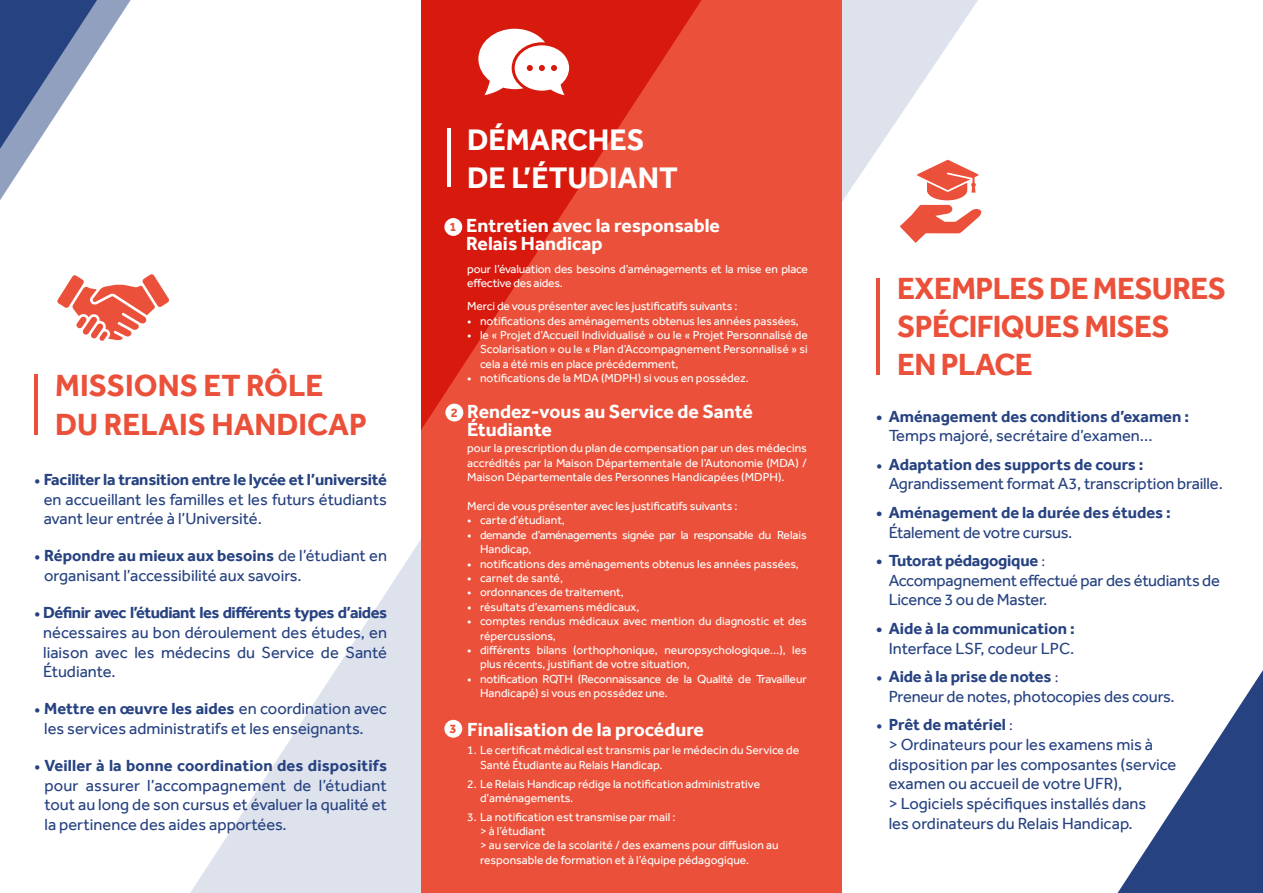
<style>
.page{position:relative;width:1263px;height:893px;background:#fff}
.page>*{position:absolute;margin:0;border:0;box-sizing:border-box;transform-origin:0 0}
.t1{font:700 31.5px/37.8px "Effra";letter-spacing:-.02em;color:#eb513a}
.t2{font:700 31.5px/39.6px "Effra";color:#eb513a}
.t3{font:700 30.6px/38.4px "Effra";color:#fff}
.t4{font:700 19.5px/18px "Effra";color:#fff}
.t5{font:16.5px/19.8px "Effra";color:#264281}
.t6{font:700 16.5px "Effra";color:#264281}
.t7{font:700 13.05px "Effra";color:#eb513a}
.t8{font:12px/14.4px "Effra";color:#fff}
.t9{font:12px/14.4px "Effra";letter-spacing:-.02em;color:#fff}
.t10{font:12px/14.4px "Effra";letter-spacing:-.03em;color:#fff}
.s1{font-family:"Minion Pro"}
.s2{font-weight:700}
.s3{font-size:13.05px;color:#eb513a}
</style>
<div class="page">
<div style="left:421px;top:0;width:421px;height:893px;background:#eb513a"></div>
<svg style="left:0;top:0;width:131px;height:200px"></svg>
<svg style="left:421px;top:0;width:281px;height:430px"></svg>
<svg style="left:190px;top:539px;width:231px;height:354px"></svg>
<hr style="left:34px;top:375px;width:4px;height:60px;background:#eb513a">
<svg style="left:57px;top:274px;width:112px;height:67px"></svg>
<svg style="left:1117px;top:670px;width:146px;height:223px"></svg>
<svg style="left:478px;top:29px;width:91px;height:66px"></svg>
<hr style="left:447px;top:128px;width:4px;height:59px;background:#fff">
<div style="left:444px;top:720px;width:18px;height:18px;background:#fff;border-radius:50%"></div>
<div style="left:445px;top:404px;width:18px;height:17px;background:#fff;border-radius:50%"></div>
<div style="left:444px;top:218px;width:18px;height:18px;background:#fff;border-radius:50%"></div>
<hr style="left:876px;top:278px;width:4px;height:97px;background:#eb513a">
<svg style="left:842px;top:0;width:140px;height:243px"></svg>
<h1 class="t2" style="left:55px;top:365px;width:313px">MISSIONS ET RÔLE<br>DU RELAIS HANDICAP</h1>
<h3 class="t5" style="left:44px;top:469px;width:345px;text-align:justify;text-indent:-10px"><span class="s1">•</span> <span class="s2">Faciliter la transition entre le lycée et l’université </span>en accueillant les familles et les futurs étudiants avant leur entrée à l’Université.</h3>
<h3 class="t5" style="left:44px;top:546px;width:344px;text-indent:-10px"><span class="s1">•</span> <span class="s2">Répondre au mieux aux besoins</span> de l’étudiant en organisant l’accessibilité aux savoirs.</h3>
<h3 class="t5" style="left:43px;top:602px;width:345px;text-align:justify;text-indent:-9px"><span class="s1">•</span> <span class="s2">Définir avec l’étudiant les différents types d’aides </span>nécessaires au bon déroulement des études, en liaison avec les médecins du Service de Santé Étudiante.</h3>
<h3 class="t5" style="left:44px;top:698px;width:344px;text-indent:-10px"><span class="s1">•</span> <span class="s2">Mettre en œuvre les aides</span> en coordination avec les services administratifs et les enseignants.</h3>
<h3 class="t5" style="left:45px;top:755px;width:344px;text-align:justify;text-indent:-11px"><span class="s1">•</span> <span class="s2">Veiller à la bonne coordination des dispositifs </span>pour assurer l’accompagnement de l’étudiant tout au long de son cursus et évaluer la qualité et la pertinence des aides apportées.</h3>
<p class="t7" style="left:450px;top:219px;width:9px">1</p>
<p class="t7" style="left:451px;top:405px;width:9px">2</p>
<h2 class="t3" style="left:467px;top:120px;width:212px">DÉMARCHES<br>DE L’ÉTUDIANT</h2>
<h3 class="t4" style="left:466px;top:216px;width:255px">Entretien avec la responsable<br>Relais Handicap</h3>
<p class="t8" style="left:467px;top:262px;width:342px">pour l’évaluation des besoins d’aménagements et la mise en place effective des aides.</p>
<p class="t8" style="left:467px;top:299px;width:272px">Merci de vous présenter avec les justificatifs suivants :</p>
<p class="t8" style="left:467px;top:313px;width:333px">• notifications des aménagements obtenus les années passées,</p>
<p class="t8" style="left:480px;top:328px;width:329px;text-align:justify;text-indent:-13px">• le « Projet d’Accueil Individualisé » ou le « Projet Personnalisé de Scolarisation » ou le « Plan d’Accompagnement Personnalisé » si cela a été mis en place précédemment,</p>
<p class="t8" style="left:467px;top:371px;width:283px">• notifications de la MDA (MDPH) si vous en possédez.</p>
<h3 class="t4" style="left:467px;top:402px;width:287px">Rendez-vous au Service de Santé<br>Étudiante</h3>
<p class="t8" style="left:467px;top:441px;width:341px;text-align:justify">pour la prescription du plan de compensation par un des médecins accrédités par la Maison Départementale de l’Autonomie (MDA) / Maison Départementale des Personnes Handicapées (MDPH).</p>
<p class="t8" style="left:467px;top:499px;width:272px">Merci de vous présenter avec les justificatifs suivants :</p>
<p class="t8" style="left:467px;top:513px;width:99px">• carte d’étudiant,</p>
<p class="t10" style="left:480px;top:527px;width:328px;text-indent:-13px">• demande d’aménagements signée par la responsable du Relais<br>Handicap,</p>
<p class="t8" style="left:467px;top:556px;width:333px">• notifications des aménagements obtenus les années passées,</p>
<p class="t8" style="left:467px;top:571px;width:97px">• carnet de santé,</p>
<p class="t8" style="left:467px;top:585px;width:158px">• ordonnances de traitement,</p>
<p class="t8" style="left:467px;top:599px;width:174px">• résultats d’examens médicaux,</p>
<p class="t8" style="left:480px;top:614px;width:328px;text-indent:-13px">• comptes rendus médicaux avec mention du diagnostic et des répercussions,</p>
<p class="t8" style="left:480px;top:643px;width:328px;text-indent:-13px">• différents bilans (orthophonique, neuropsychologique…), les plus récents, justifiant de votre situation,</p>
<p class="t9" style="left:480px;top:671px;width:328px;text-indent:-13px">• notification RQTH (Reconnaissance de la Qualité de Travailleur<br>Handicapé) si vous en possédez une.</p>
<h3 class="t4" style="left:450px;top:720px;width:256px"><span class="s3">3</span> Finalisation de la procédure</h3>
<p class="t8" style="left:480px;top:743px;width:321px;text-indent:-13px">1. Le certificat médical est transmis par le médecin du Service de<br>Santé Étudiante au Relais Handicap.</p>
<p class="t8" style="left:480px;top:776px;width:282px;text-indent:-13px">2. Le Relais Handicap rédige la notification administrative d’aménagements.</p>
<p class="t8" style="left:480px;top:809px;width:300px;text-indent:-13px">3. La notification est transmise par mail :<br>&gt; à l’étudiant<br>&gt; au service de la scolarité / des examens pour diffusion au responsable de formation et à l’équipe pédagogique.</p>
<h1 class="t1" style="left:897px;top:270px;width:330px">EXEMPLES DE MESURES<br>SPÉCIFIQUES MISES<br>EN PLACE</h1>
<h3 class="t6" style="left:876px;top:406px;width:314px">• Aménagement des conditions d’examen :</h3>
<h3 class="t5" style="left:889px;top:426px;width:265px">Temps majoré, secrétaire d’examen...</h3>
<h3 class="t5" style="left:889px;top:454px;width:336px;text-indent:-13px"><span class="s1">•</span> <span class="s2">Adaptation des supports de cours :<br></span>Agrandissement format A3, transcription braille.</h3>
<h3 class="t6" style="left:876px;top:502px;width:296px">• Aménagement de la durée des études :</h3>
<h3 class="t5" style="left:889px;top:522px;width:185px">Étalement de votre cursus.</h3>
<h3 class="t5" style="left:889px;top:550px;width:333px;text-indent:-13px"><span class="s2">• Tutorat pédagogique</span> <span class="s1">:<br></span>Accompagnement effectué par des étudiants de<br>Licence 3 ou de Master.</h3>
<h3 class="t6" style="left:876px;top:618px;width:200px">• Aide à la communication :</h3>
<h3 class="t5" style="left:889px;top:638px;width:187px">Interface LSF, codeur LPC.</h3>
<h3 class="t5" style="left:889px;top:666px;width:287px;text-indent:-13px"><span class="s1">•</span> <span class="s2">Aide à la prise de notes</span> <span class="s1">:<br></span>Preneur de notes, photocopies des cours.</h3>
<h3 class="t5" style="left:889px;top:714px;width:289px;text-indent:-13px"><span class="s1">•</span> <span class="s2">Prêt de matériel</span> <span class="s1">:<br></span>&gt; Ordinateurs pour les examens mis à disposition par les composantes (service examen ou accueil de votre UFR),<br>&gt; Logiciels spécifiques installés dans<br>les ordinateurs du Relais Handicap.</h3>
</div>
